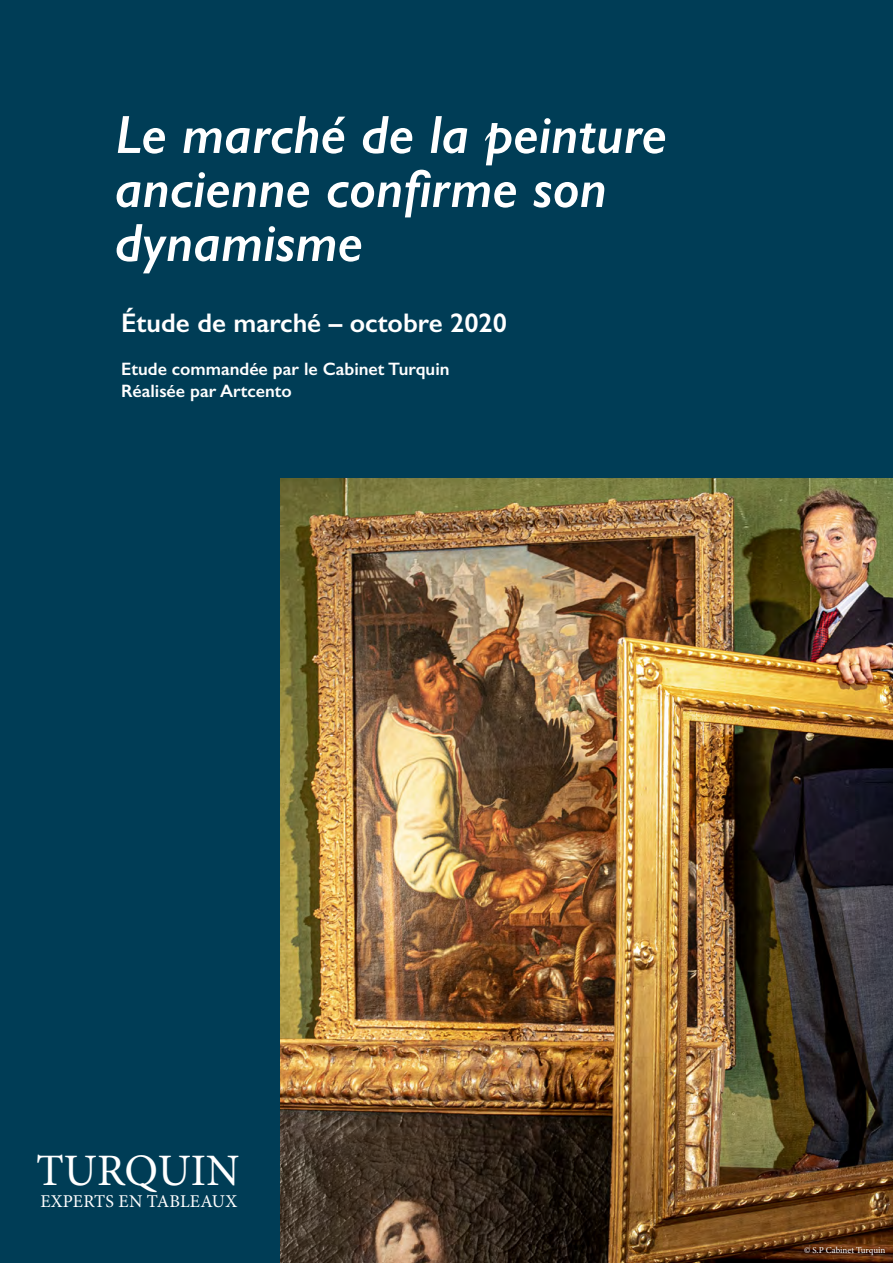
<style>
.page{position:relative;width:893px;height:1263px;background:#003d56}
.page>*{position:absolute;margin:0;border:0;box-sizing:border-box;transform-origin:0 0}
.t1{font:italic 600 54px/54px "Gill Sans";color:#fff}
.t2{font:45px "Minion Pro";color:#fff}
.t3{font:600 27px "Gill Sans";color:#fff}
.t4{font:600 18px/21.6px "Gill Sans";color:#fff}
.t5{font:18px "Minion Pro";letter-spacing:.01em;color:#fff}
.t6{font:9px "Minion Pro";color:#fff}
</style>
<div class="page">
<img style="left:281px;top:478px;width:612px;height:785px">
<h1 class="t1" style="left:115px;top:107px;width:554px">Le marché de la peinture ancienne confirme son dynamisme</h1>
<h3 class="t3" style="left:121px;top:307px;width:387px">Étude de marché – octobre 2020</h3>
<p class="t4" style="left:121px;top:358px;width:330px">Etude commandée par le Cabinet Turquin<br>Réalisée par Artcento</p>
<h2 class="t2" style="left:36px;top:1140px;width:205px">TURQUIN</h2>
<p class="t5" style="left:40px;top:1189px;width:198px">EXPERTS EN TABLEAUX</p>
<p class="t6" style="left:804px;top:1244px;width:83px">© S.P Cabinet Turquin</p>
</div>
